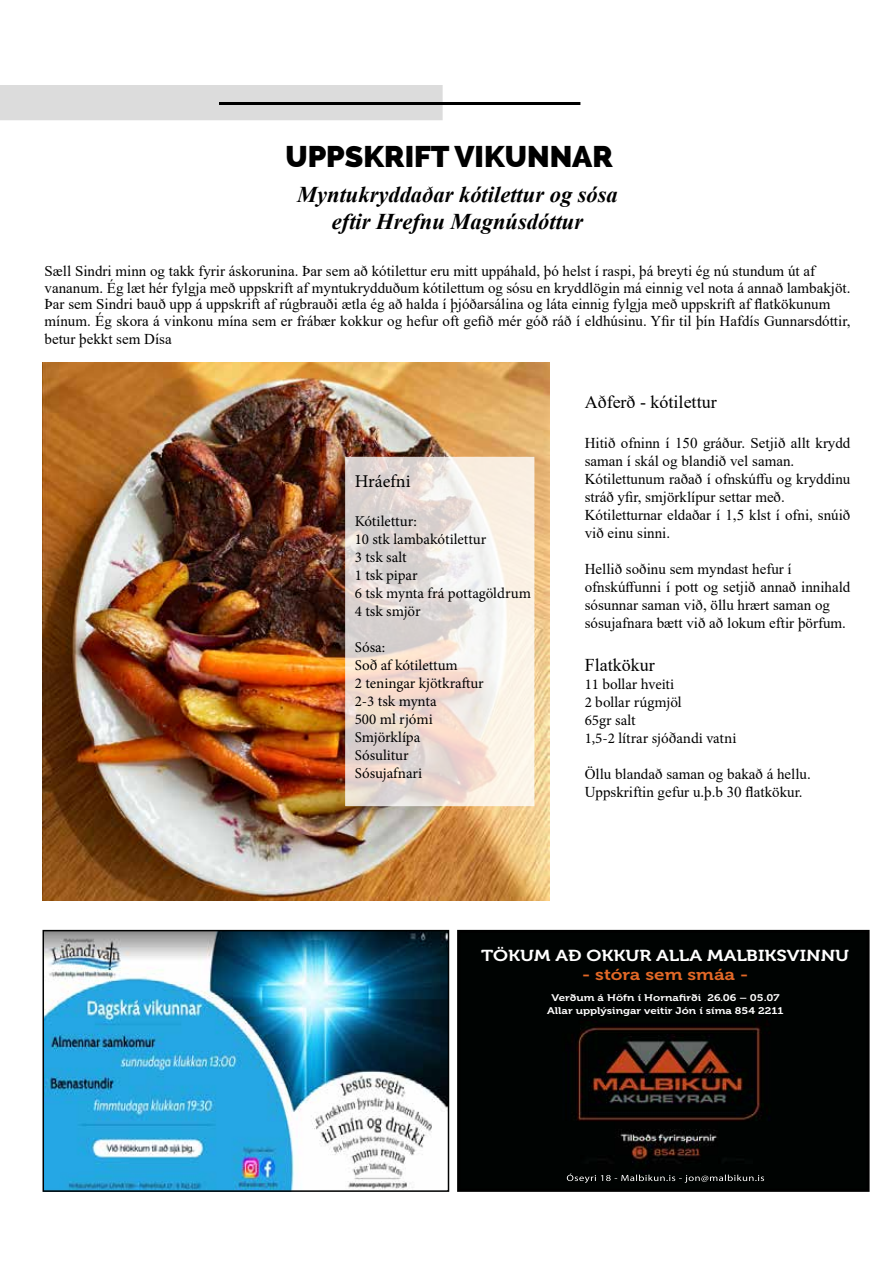
<style>
.page{position:relative;width:893px;height:1263px;background:#fff}
.page>*{position:absolute;margin:0;border:0;box-sizing:border-box;transform-origin:0 0}
.t1{font:800 30px "Raleway";color:#000}
.t2{font:italic 700 22.5px/27px "Times New Roman";color:#000;text-align:center}
.t3{font:18px "Times New Roman";color:#000}
.t4{font:18px "Minion Pro";color:#000}
.t5{font:15.75px "Museo 700";color:#fff;scale:1.19 1}
.t6{font:15.75px "Museo 700";color:#e26827;scale:1.19 1}
.t7{font:15px/18px "Times New Roman";color:#000}
.t8{font:15px/18px "Minion Pro";color:#000}
.t9{font:9.6px/12.8px "Museo 700";color:#fff;text-align:center;scale:1.19 1}
</style>
<div class="page">
<img style="left:43px;top:363px;width:507px;height:537px">
<hr style="left:219px;top:102px;width:361px;height:3px;background:#000">
<div style="left:0;top:85px;width:443px;height:35px;background:#dcdcdc"></div>
<svg style="left:345px;top:457px;width:189px;height:349px;background:#ece1db"></svg>
<img style="left:461px;top:934px;width:405px;height:254px">
<svg style="left:567px;top:1173px;width:197px;height:10px;background:#272928"></svg>
<div style="left:457px;top:930px;width:413px;height:262px;border:3px solid #000"></div>
<img style="left:46px;top:933px;width:400px;height:256px">
<div style="left:43px;top:930px;width:406px;height:262px;border:2px solid #000101"></div>
<h1 class="t1" style="left:285px;top:139px;width:329px">UPPSKRIFT VIKUNNAR</h1>
<h2 class="t2" style="left:297px;top:180px;width:322px">Myntukryddaðar kótilettur og sósa eftir Hrefnu Magnúsdóttur</h2>
<p class="t7" style="left:45px;top:262px;width:807px;line-height:16.5px">Sæll Sindri minn og takk fyrir áskorunina. Þar sem að kótilettur eru mitt uppáhald, þó helst í raspi, þá breyti ég nú stundum út af vananum. Ég læt hér fylgja með uppskrift af myntukrydduðum kótilettum og sósu en kryddlögin má einnig vel nota á annað lambakjöt.<br>Þar sem Sindri bauð upp á uppskrift af rúgbrauði ætla ég að halda í þjóðarsálina og láta einnig fylgja með uppskrift af flatkökunum mínum. Ég skora á vinkonu mína sem er frábær kokkur og hefur oft gefið mér góð ráð í eldhúsinu. Yfir til þín Hafdís Gunnarsdóttir,</p>
<p class="t7" style="left:45px;top:329px;width:129px">betur þekkt sem Dísa</p>
<p class="t4" style="left:355px;top:469px;width:57px">Hráefni</p>
<p class="t8" style="left:355px;top:512px;width:178px">Kótilettur:<br>10 stk lambakótilettur<br>3 tsk salt<br>1 tsk pipar<br>6 tsk mynta frá pottagöldrum<br>4 tsk smjör</p>
<p class="t8" style="left:355px;top:638px;width:131px">Sósa:<br>Soð af kótilettum<br>2 teningar kjötkraftur<br>2-3 tsk mynta<br>500 ml rjómi<br>Smjörklípa<br>Sósulitur<br>Sósujafnari</p>
<p class="t3" style="left:585px;top:390px;width:133px">Aðferð - kótilettur</p>
<p class="t7" style="left:585px;top:433px;width:267px">Hitið ofninn í 150 gráður. Setjið allt krydd saman í skál og blandið vel saman.<br>Kótilettunum raðað í ofnskúffu og kryddinu stráð yfir, smjörklípur settar með.<br>Kótiletturnar eldaðar í 1,5 klst í ofni, snúið við einu sinni.</p>
<p class="t7" style="left:585px;top:559px;width:267px">Hellið soðinu sem myndast hefur í ofnskúffunni í pott og setjið annað innihald sósunnar saman við, öllu hrært saman og sósujafnara bætt við að lokum eftir þörfum.</p>
<p class="t3" style="left:585px;top:652px;width:72px">Flatkökur</p>
<p class="t8" style="left:585px;top:675px;width:153px">11 bollar hveiti<br>2 bollar rúgmjöl<br>65gr salt<br>1,5-2 lítrar sjóðandi vatni</p>
<p class="t7" style="left:585px;top:765px;width:228px">Öllu blandað saman og bakað á hellu.<br>Uppskriftin gefur u.þ.b 30 flatkökur.</p>
<p class="t5" style="left:481px;top:946px;width:311px">TÖKUM AÐ OKKUR ALLA MALBIKSVINNU</p>
<p class="t6" style="left:582px;top:965px;width:141px">- stóra sem smáa -</p>
<p class="t9" style="left:547px;top:992px;width:200px">Verðum á Höfn í Hornafirði 26.06 – 05.07<br>Allar upplýsingar veitir Jón í síma 854 2211</p>
</div>
